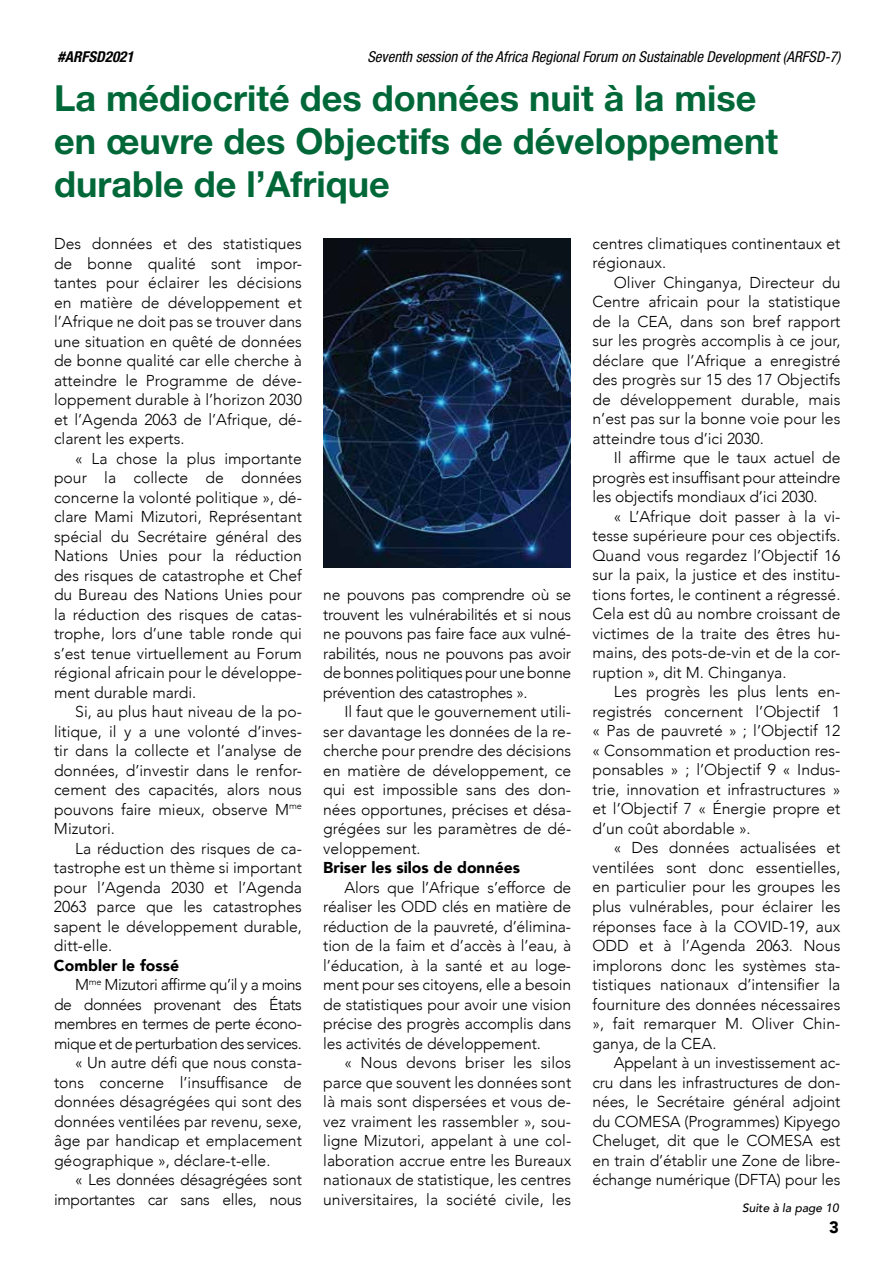
<style>
.page{position:relative;width:893px;height:1263px;background:#fff}
.page>*{position:absolute;margin:0;border:0;box-sizing:border-box;transform-origin:0 0}
.t1{font:700 36px/43.2px "Helvetica Neue LT Std";color:#006838}
.t2{font:900 16.5px "Avenir";color:#000}
.t3{font:300 15.75px/19.5px "Avenir";color:#000;text-align:justify}
.t4{font:300 15.75px "Avenir";letter-spacing:-.03em;color:#000}
.t5{font:300 15.75px "Avenir";letter-spacing:-.02em;color:#000}
.t6{font:900 15.75px "Avenir";color:#000}
.t7{font:italic condensed 15px "Helvetica Neue LT Std";color:#000}
.t8{font:italic 700 condensed 15px "Helvetica Neue LT Std";color:#000}
.t9{font:italic 500 12px "Avenir";color:#000}
</style>
<div class="page">
<img style="left:323px;top:238px;width:247px;height:330px">
<p class="t8" style="left:58px;top:47px;width:78px">#ARFSD2021</p>
<p class="t7" style="left:367px;top:48px;width:475px">Seventh session of the Africa Regional Forum on Sustainable Development (ARFSD-7)</p>
<h1 class="t1" style="left:54px;top:76px;width:726px">La médiocrité des données nuit à la mise en œuvre des Objectifs de développement durable de l’Afrique</h1>
<p class="t3" style="left:54px;top:234px;width:249px">Des données et des statistiques de bonne qualité sont impor&shy;tantes pour éclairer les décisions en matière de développement et l’Afrique ne doit pas se trouver dans une situation en quêté de données de bonne qualité car elle cherche à atteindre le Programme de déve&shy;loppement durable à l’horizon 2030 et l’Agenda 2063 de l’Afrique, dé&shy;clarent les experts.</p>
<p class="t3" style="left:54px;top:448px;width:249px;text-indent:21px">« La chose la plus importante pour la collecte de données concerne la volonté politique », dé&shy;clare Mami Mizutori, Représentant spécial du Secrétaire général des Nations Unies pour la réduction des risques de catastrophe et Chef du Bureau des Nations Unies pour la réduction des risques de catas&shy;trophe, lors d’une table ronde qui s’est tenue virtuellement au Forum régional africain pour le développe&shy;ment durable mardi.</p>
<p class="t3" style="left:54px;top:702px;width:250px;text-indent:21px">Si, au plus haut niveau de la po&shy;litique, il y a une volonté d’inves&shy;tir dans la collecte et l’analyse de données, d’investir dans le renfor&shy;cement des capacités, alors nous pouvons faire mieux, observe M<sup>me </sup>Mizutori.</p>
<p class="t3" style="left:54px;top:838px;width:249px;text-indent:21px">La réduction des risques de ca&shy;tastrophe est un thème si important pour l’Agenda 2030 et l’Agenda 2063 parce que les catastrophes sapent le développement durable, ditt-elle.</p>
<p class="t6" style="left:54px;top:952px;width:127px">Combler le fossé</p>
<p class="t4" style="left:75px;top:975px;width:228px">M<sup>me</sup> Mizutori affirme qu’il y a moins</p>
<p class="t4" style="left:54px;top:995px;width:249px">de données provenant des États</p>
<p class="t4" style="left:54px;top:1014px;width:249px">membres en termes de perte écono-</p>
<p class="t4" style="left:54px;top:1034px;width:249px">mique et de perturbation des services.</p>
<p class="t3" style="left:75px;top:1053px;width:228px">« Un autre défi que nous consta-</p>
<p class="t3" style="left:54px;top:1072px;width:249px">tons concerne l’insuffisance de</p>
<p class="t3" style="left:54px;top:1092px;width:249px">données désagrégées qui sont des</p>
<p class="t3" style="left:54px;top:1111px;width:249px">données ventilées par revenu, sexe,</p>
<p class="t3" style="left:54px;top:1131px;width:249px">âge par handicap et emplacement</p>
<p class="t3" style="left:54px;top:1150px;width:218px">géographique », déclare-t-elle.</p>
<p class="t5" style="left:75px;top:1170px;width:228px">« Les données désagrégées sont</p>
<p class="t5" style="left:54px;top:1190px;width:249px">importantes car sans elles, nous</p>
<p class="t3" style="left:592px;top:234px;width:249px">centres climatiques continentaux et régionaux.</p>
<p class="t3" style="left:592px;top:273px;width:249px;text-indent:21px">Oliver Chinganya, Directeur du Centre africain pour la statistique de la CEA, dans son bref rapport sur les progrès accomplis à ce jour, déclare que l’Afrique a enregistré des progrès sur 15 des 17 Objectifs de développement durable, mais n’est pas sur la bonne voie pour les atteindre tous d’ici 2030.</p>
<p class="t3" style="left:592px;top:448px;width:249px;text-indent:21px">Il affirme que le taux actuel de progrès est insuffisant pour atteindre les objectifs mondiaux d’ici 2030.</p>
<p class="t3" style="left:592px;top:507px;width:249px;text-indent:21px">« L’Afrique doit passer à la vi&shy;tesse supérieure pour ces objectifs.<br>Quand vous regardez l’Objectif 16 sur la paix, la justice et des institu&shy;tions fortes, le continent a régressé.<br>Cela est dû au nombre croissant de victimes de la traite des êtres hu&shy;mains, des pots-de-vin et de la cor&shy;ruption », dit M. Chinganya.</p>
<p class="t3" style="left:592px;top:682px;width:249px;text-indent:21px">Les progrès les plus lents en&shy;registrés concernent l’Objectif 1 « Pas de pauvreté » ; l’Objectif 12 « Consommation et production res&shy;ponsables » ; l’Objectif 9 « Indus&shy;trie, innovation et infrastructures » et l’Objectif 7 « Énergie propre et d’un coût abordable ».</p>
<p class="t3" style="left:592px;top:838px;width:249px;text-indent:21px">« Des données actualisées et ventilées sont donc essentielles, en particulier pour les groupes les plus vulnérables, pour éclairer les réponses face à la COVID-19, aux ODD et à l’Agenda 2063. Nous implorons donc les systèmes sta&shy;tistiques nationaux d’intensifier la fourniture des données nécessaires », fait remarquer M. Oliver Chin&shy;ganya, de la CEA.</p>
<p class="t3" style="left:592px;top:1053px;width:249px;text-indent:21px">Appelant à un investissement ac&shy;cru dans les infrastructures de don&shy;nées, le Secrétaire général adjoint du COMESA (Programmes) Kipyego Cheluget, dit que le COMESA est en train d’établir une Zone de libre&shy;échange numérique (DFTA) pour les</p>
<p class="t9" style="left:742px;top:1200px;width:98px">Suite à la page 10</p>
<p class="t3" style="left:323px;top:585px;width:249px">ne pouvons pas comprendre où se trouvent les vulnérabilités et si nous ne pouvons pas faire face aux vulné&shy;rabilités, nous ne pouvons pas avoir de bonnes politiques pour une bonne prévention des catastrophes ».</p>
<p class="t3" style="left:323px;top:702px;width:249px;text-indent:21px">Il faut que le gouvernement utili&shy;ser davantage les données de la re&shy;cherche pour prendre des décisions en matière de développement, ce qui est impossible sans des don&shy;nées opportunes, précises et désa&shy;grégées sur les paramètres de dé&shy;veloppement.</p>
<p class="t6" style="left:323px;top:854px;width:198px">Briser les silos de données</p>
<p class="t3" style="left:323px;top:877px;width:249px;text-indent:21px">Alors que l’Afrique s’efforce de réaliser les ODD clés en matière de réduction de la pauvreté, d’élimina&shy;tion de la faim et d’accès à l’eau, à l’éducation, à la santé et au loge&shy;ment pour ses citoyens, elle a besoin de statistiques pour avoir une vision précise des progrès accomplis dans les activités de développement.</p>
<p class="t3" style="left:323px;top:1053px;width:249px;text-indent:21px">« Nous devons briser les silos parce que souvent les données sont là mais sont dispersées et vous de&shy;vez vraiment les rassembler », sou&shy;ligne Mizutori, appelant à une col&shy;laboration accrue entre les Bureaux nationaux de statistique, les centres universitaires, la société civile, les</p>
<p class="t2" style="left:829px;top:1213px;width:11px">3</p>
</div>
